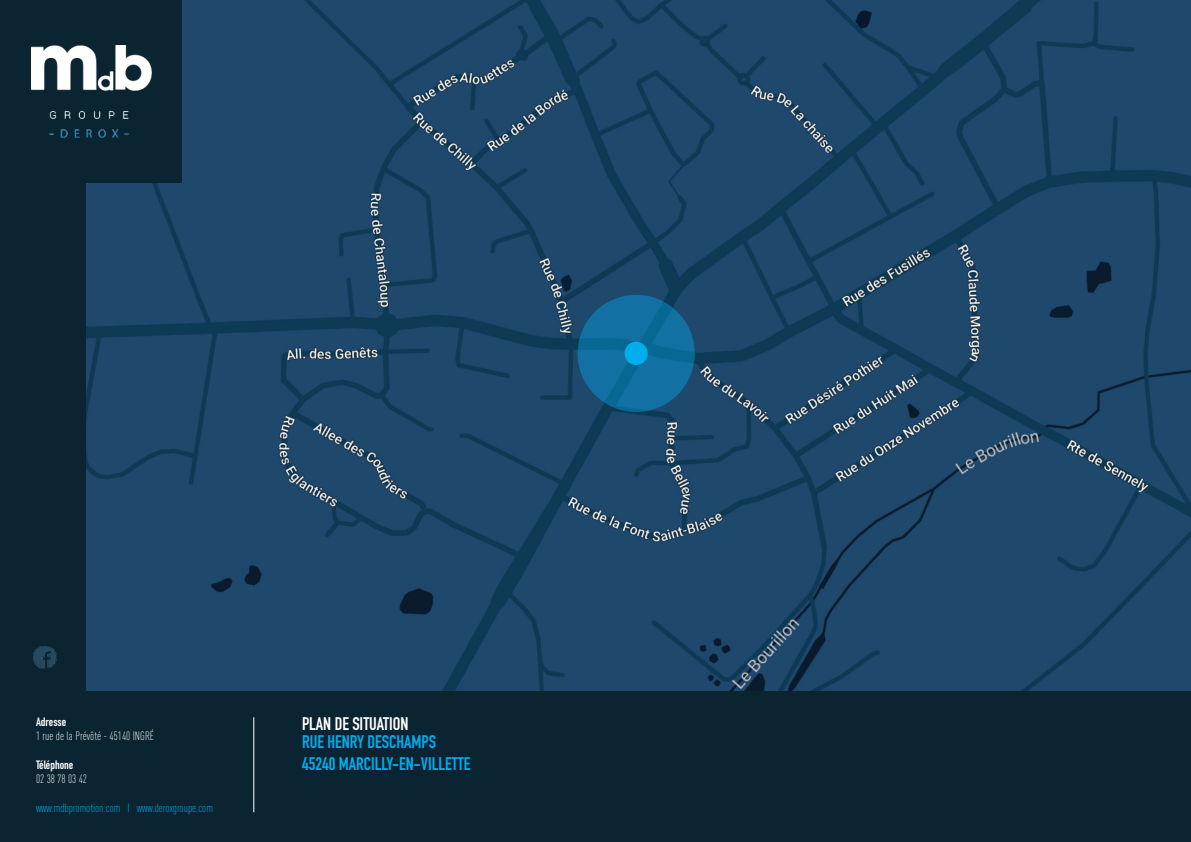
<style>
.page{position:relative;width:1191px;height:842px;background:#fff}
.page>*{position:absolute;margin:0;border:0;box-sizing:border-box;transform-origin:0 0}
.t1{font:700 18px/21.6px "DIN Condensed";color:#00aeef}
.t2{font:700 18px "DIN Condensed";color:#fff}
.t3{font:300 condensed 12px "DIN Pro";color:#00aeef}
.t4{font:300 condensed 12px "DIN Pro";color:#fff}
.t5{font:700 12px "DIN Condensed";color:#fff}
</style>
<div class="page">
<img style="left:85px;top:0;width:1106px;height:692px">
<div style="left:0;top:0;width:181px;height:183px;background:#0a2431"></div>
<div style="left:0;top:166px;width:85px;height:676px;background:#0a2431"></div>
<div style="left:0;top:692px;width:1191px;height:150px;background:#0a2431"></div>
<img style="left:34px;top:646px;width:22px;height:23px">
<img style="left:31px;top:45px;width:121px;height:93px">
<hr style="left:253px;top:717px;width:1px;height:95px;background:#fff">
<div style="left:577px;top:295px;width:117px;height:117px;background:linear-gradient(to right,#106e9d,#0f709f);border-radius:50%"></div>
<div style="left:624px;top:342px;width:24px;height:23px;background:#00aeef;border-radius:50%"></div>
<p class="t5" style="left:36px;top:713px;width:32px">Adresse</p>
<p class="t4" style="left:36px;top:727px;width:120px">1 rue de la Prévôté - 45140 INGRÉ</p>
<p class="t5" style="left:36px;top:757px;width:39px">Téléphone</p>
<p class="t4" style="left:36px;top:771px;width:53px">02 38 78 03 42</p>
<p class="t3" style="left:36px;top:799px;width:178px">www.mdbpromotion.com I www.deroxgroupe.com</p>
<p class="t2" style="left:302px;top:712px;width:108px">PLAN DE SITUATION</p>
<p class="t1" style="left:302px;top:731px;width:170px">RUE HENRY DESCHAMPS<br>45240 MARCILLY-EN-VILLETTE</p>
</div>
